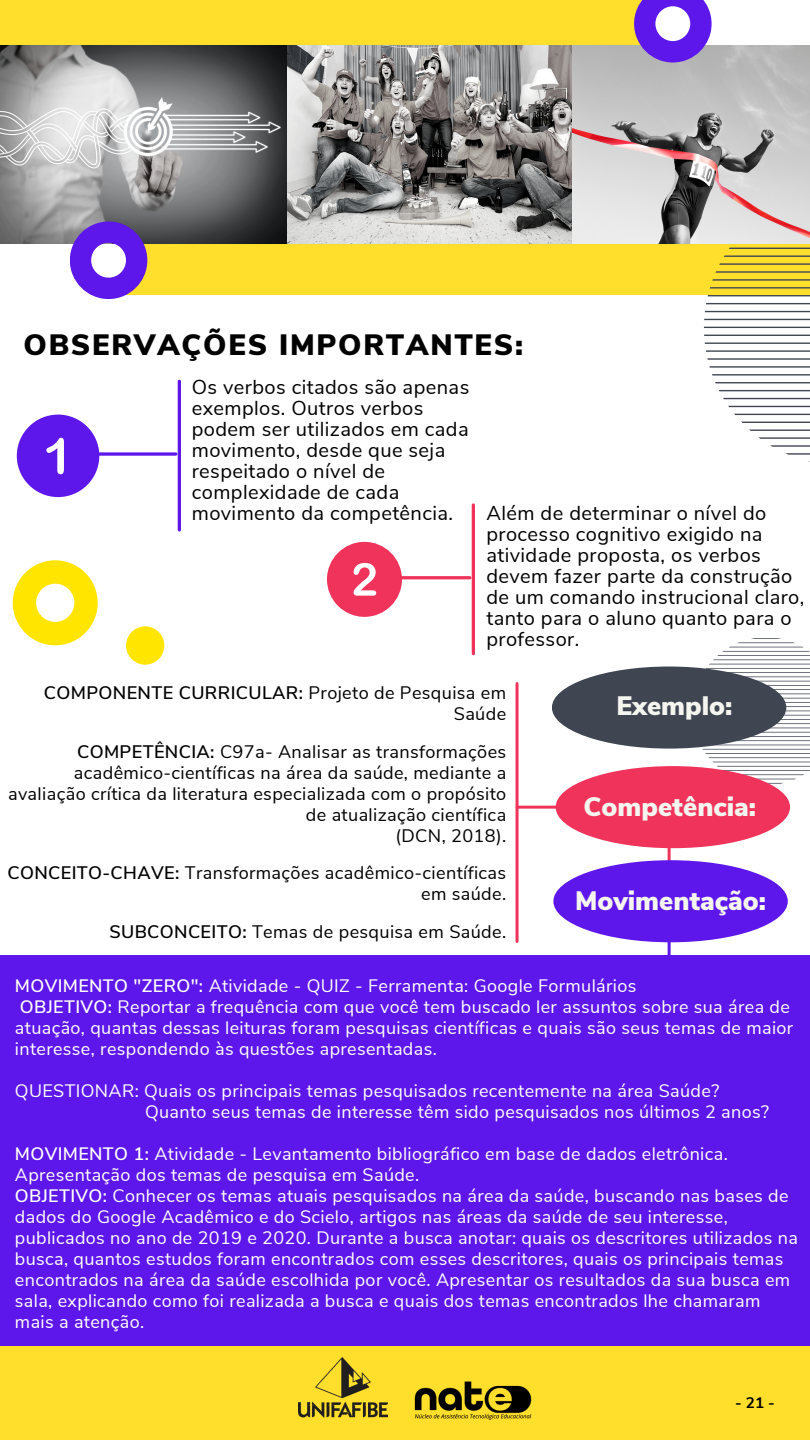
<style>
.page{position:relative;width:810px;height:1440px;background:#fff}
.page>*{position:absolute;margin:0;border:0;box-sizing:border-box;transform-origin:0 0}
.t1{font:900 29.4px "Nunito Sans";letter-spacing:.06em;color:#000}
.t2{font:900 26.6px "Nunito Sans";color:#f5f5ef}
.t3{font:20.1px/21px "Nunito Sans";letter-spacing:.02em;color:#000}
.t4{font:18.1px/21px "Nunito Sans";letter-spacing:.02em;color:#000;text-align:right}
.t5{font:18px/21px "Nunito Sans";letter-spacing:.02em;color:#fff}
.t6{font:700 15.2px "Nunito Sans";color:#000}
.s1{font-weight:600}
</style>
<div class="page">
<hr style="left:668px;top:824px;width:3px;height:59px;background:#ef335a">
<svg style="left:692px;top:638px;width:118px;height:178px"></svg>
<hr style="left:668px;top:937px;width:3px;height:69px;background:#5e17eb">
<div style="left:0;top:955px;width:810px;height:397px;background:#5e17eb"></div>
<div style="left:0;top:1346px;width:810px;height:94px;background:#ffdf2b"></div>
<svg style="left:13px;top:560px;width:85px;height:85px"></svg>
<svg style="left:126px;top:626px;width:38px;height:39px"></svg>
<div style="left:126px;top:180px;width:684px;height:114px;background:#ffdf2b"></div>
<div style="left:0;top:0;width:644px;height:81px;background:#ffdf2b"></div>
<svg style="left:99px;top:452px;width:77px;height:4px"></svg>
<hr style="left:178px;top:381px;width:3px;height:149px;background:#5e17eb">
<svg style="left:703px;top:247px;width:107px;height:215px"></svg>
<img style="left:0;top:46px;width:288px;height:198px">
<svg style="left:70px;top:221px;width:77px;height:78px"></svg>
<img style="left:288px;top:46px;width:285px;height:198px">
<img style="left:573px;top:46px;width:237px;height:198px">
<svg style="left:634px;top:0;width:78px;height:63px"></svg>
<div style="left:17px;top:415px;width:82px;height:82px;background:#5e17eb;border-radius:50%"></div>
<svg style="left:46px;top:438px;width:18px;height:36px"></svg>
<hr style="left:386px;top:576px;width:84px;height:3px;background:#ef335a">
<hr style="left:472px;top:505px;width:3px;height:149px;background:#ef335a">
<div style="left:327px;top:542px;width:75px;height:75px;background:#ef335a;border-radius:50%"></div>
<svg style="left:354px;top:563px;width:22px;height:33px"></svg>
<hr style="left:517px;top:806px;width:85px;height:3px;background:#ef335a">
<hr style="left:516px;top:684px;width:3px;height:258px;background:#ef335a">
<div style="left:552px;top:667px;width:234px;height:82px;background:#3f4652;border-radius:50%"></div>
<div style="left:553px;top:860px;width:235px;height:82px;background:#5e17eb;border-radius:50%"></div>
<div style="left:556px;top:766px;width:234px;height:82px;background:#ef335a;border-radius:50%"></div>
<img style="left:298px;top:1358px;width:89px;height:60px">
<img style="left:414px;top:1381px;width:118px;height:39px">
<p class="t1" style="left:24px;top:325px;width:501px">OBSERVAÇÕES IMPORTANTES:</p>
<p class="t3" style="left:192px;top:377px;width:279px">Os verbos citados são apenas exemplos. Outros verbos podem ser utilizados em cada movimento, desde que seja respeitado o nível de complexidade de cada movimento da competência.</p>
<p class="t3" style="left:486px;top:503px;width:320px">Além de determinar o nível do processo cognitivo exigido na atividade proposta, os verbos devem fazer parte da construção de um comando instrucional claro, tanto para o aluno quanto para o professor.</p>
<p class="t4" style="left:44px;top:683px;width:464px"><span class="s1">COMPONENTE CURRICULAR:</span> Projeto de Pesquisa em<br>Saúde</p>
<p class="t4" style="left:8px;top:741px;width:500px"><span class="s1">COMPETÊNCIA:</span> C97a- Analisar as transformações acadêmico-científicas na área da saúde, mediante a avaliação crítica da literatura especializada com o propósito de atualização científica</p>
<p class="t4" style="left:396px;top:825px;width:112px">(DCN, 2018).</p>
<p class="t4" style="left:7px;top:863px;width:500px"><span class="s1">CONCEITO-CHAVE:</span> Transformações acadêmico-científicas em saúde.</p>
<p class="t4" style="left:109px;top:921px;width:398px"><span class="s1">SUBCONCEITO:</span> Temas de pesquisa em Saúde.</p>
<p class="t5" style="left:15px;top:975px;width:623px"><span class="s1">MOVIMENTO "ZERO":</span> Atividade - QUIZ - Ferramenta: Google Formulários</p>
<p class="t5" style="left:15px;top:996px;width:780px"><span class="s1">OBJETIVO:</span> Reportar a frequência com que você tem buscado ler assuntos sobre sua área de atuação, quantas dessas leituras foram pesquisas científicas e quais são seus temas de maior interesse, respondendo às questões apresentadas.</p>
<p class="t5" style="left:15px;top:1080px;width:706px">QUESTIONAR: Quais os principais temas pesquisados recentemente na área Saúde?</p>
<p class="t5" style="left:145px;top:1101px;width:625px">Quanto seus temas de interesse têm sido pesquisados nos últimos 2 anos?</p>
<p class="t5" style="left:15px;top:1143px;width:714px"><span class="s1">MOVIMENTO 1:</span> Atividade - Levantamento bibliográfico em base de dados eletrônica.<br>Apresentação dos temas de pesquisa em Saúde.</p>
<p class="t5" style="left:15px;top:1185px;width:785px"><span class="s1">OBJETIVO:</span> Conhecer os temas atuais pesquisados na área da saúde, buscando nas bases de dados do Google Acadêmico e do Scielo, artigos nas áreas da saúde de seu interesse, publicados no ano de 2019 e 2020. Durante a busca anotar: quais os descritores utilizados na busca, quantos estudos foram encontrados com esses descritores, quais os principais temas encontrados na área da saúde escolhida por você. Apresentar os resultados da sua busca em sala, explicando como foi realizada a busca e quais dos temas encontrados lhe chamaram mais a atenção.</p>
<p class="t2" style="left:617px;top:688px;width:117px">Exemplo:</p>
<p class="t2" style="left:584px;top:789px;width:174px">Competência:</p>
<p class="t2" style="left:575px;top:883px;width:193px">Movimentação:</p>
<p class="t6" style="left:735px;top:1393px;width:41px">-21-</p>
</div>
